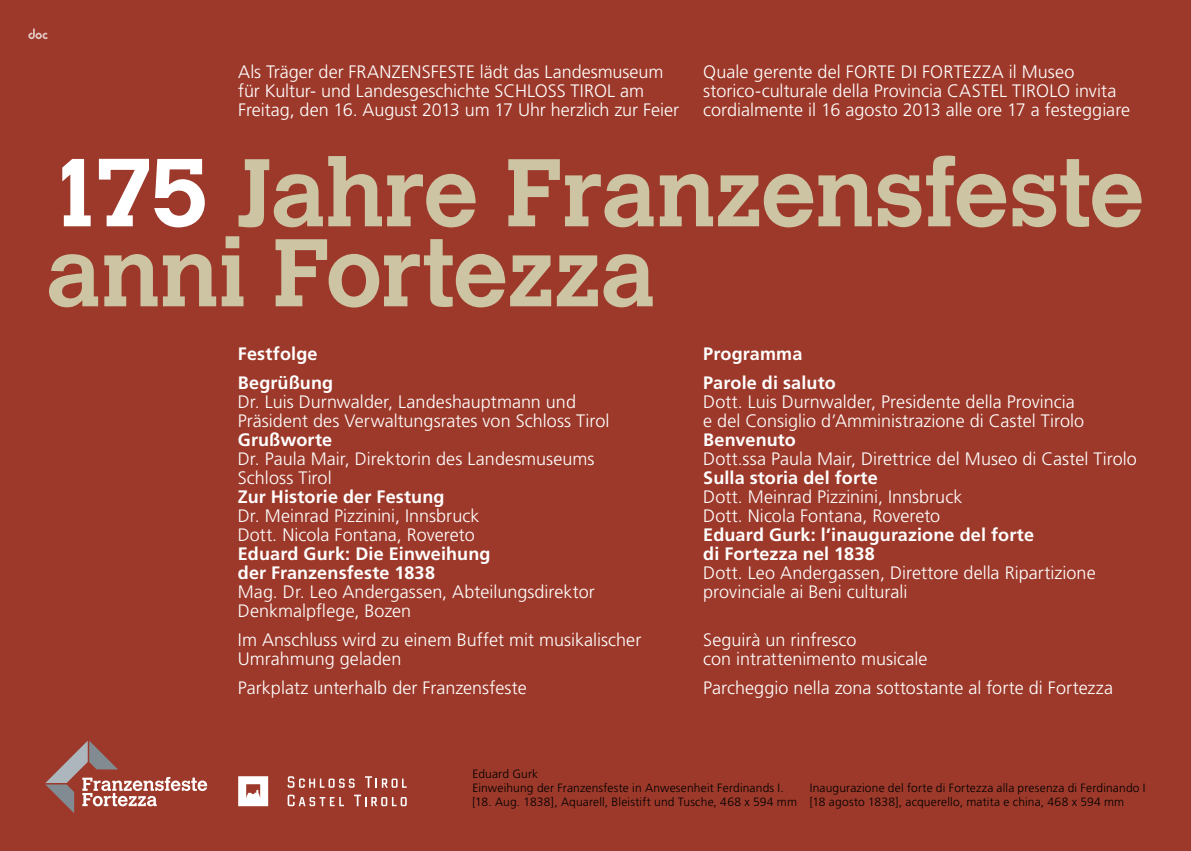
<style>
.page{position:relative;width:1191px;height:851px;background:#fff}
.page>*{position:absolute;margin:0;border:0;box-sizing:border-box;transform-origin:0 0}
.t1{font:700 95px/80px "Calvert MT Std";letter-spacing:-.005em;color:#ccc4a3}
.t2{font:300 18px/19px "Frutiger LT Std";color:#fff}
.t3{font:700 18px/29px "Frutiger LT Std";letter-spacing:.01em;color:#fff}
.t4{font:300 12px/14px "Frutiger LT Std";letter-spacing:.015em;color:#000}
.s1{color:#fff}
</style>
<div class="page">
<div style="left:0;top:0;width:1191px;height:850px;background:#9d392a"></div>
<svg style="left:45px;top:741px;width:162px;height:72px"></svg>
<svg style="left:287px;top:776px;width:67px;height:11px"></svg>
<svg style="left:365px;top:776px;width:42px;height:11px"></svg>
<svg style="left:288px;top:794px;width:56px;height:12px"></svg>
<svg style="left:354px;top:794px;width:53px;height:12px"></svg>
<svg style="left:238px;top:776px;width:30px;height:30px"></svg>
<svg style="left:28px;top:28px;width:20px;height:11px"></svg>
<p class="t2" style="left:238px;top:62px;width:442px">Als Träger der FRANZENSFESTE lädt das Landesmuseum für Kultur- und Landesgeschichte SCHLOSS TIROL am<br>Freitag, den 16. August 2013 um 17 Uhr herzlich zur Feier</p>
<p class="t2" style="left:703px;top:62px;width:428px">Quale gerente del FORTE DI FORTEZZA il Museo storico-culturale della Provincia CASTEL TIROLO invita cordialmente il 16 agosto 2013 alle ore 17 a festeggiare</p>
<h1 class="t1" style="left:45px;top:151px;width:1101px"><span class="s1">175</span> Jahre Franzensfeste anni Fortezza</h1>
<p class="t3" style="left:238px;top:339px;width:97px">Festfolge<br>Begrüßung</p>
<p class="t2" style="left:238px;top:392px;width:373px">Dr. Luis Durnwalder, Landeshauptmann und<br>Präsident des Verwaltungsrates von Schloss Tirol</p>
<p class="t3" style="left:238px;top:425px;width:96px">Grußworte</p>
<p class="t2" style="left:238px;top:449px;width:358px">Dr. Paula Mair, Direktorin des Landesmuseums<br>Schloss Tirol</p>
<p class="t3" style="left:238px;top:482px;width:208px">Zur Historie der Festung</p>
<p class="t2" style="left:238px;top:506px;width:243px">Dr. Meinrad Pizzinini, Innsbruck<br>Dott. Nicola Fontana, Rovereto</p>
<p class="t3" style="left:238px;top:544px;width:254px;line-height:19px">Eduard Gurk: Die Einweihung der Franzensfeste 1838</p>
<p class="t2" style="left:238px;top:582px;width:358px">Mag. Dr. Leo Andergassen, Abteilungsdirektor<br>Denkmalpflege, Bozen</p>
<p class="t2" style="left:238px;top:630px;width:405px">Im Anschluss wird zu einem Buffet mit musikalischer<br>Umrahmung geladen</p>
<p class="t2" style="left:238px;top:678px;width:290px">Parkplatz unterhalb der Franzensfeste</p>
<p class="t3" style="left:703px;top:339px;width:134px">Programma<br>Parole di saluto</p>
<p class="t2" style="left:703px;top:392px;width:382px">Dott. Luis Durnwalder, Presidente della Provincia e del Consiglio d’Amministrazione di Castel Tirolo</p>
<p class="t3" style="left:703px;top:425px;width:94px">Benvenuto</p>
<p class="t2" style="left:703px;top:449px;width:435px">Dott.ssa Paula Mair, Direttrice del Museo di Castel Tirolo</p>
<p class="t3" style="left:703px;top:463px;width:176px">Sulla storia del forte</p>
<p class="t2" style="left:703px;top:487px;width:261px">Dott. Meinrad Pizzinini, Innsbruck<br>Dott. Nicola Fontana, Rovereto</p>
<p class="t3" style="left:703px;top:525px;width:332px;line-height:19px">Eduard Gurk: l’inaugurazione del forte di Fortezza nel 1838</p>
<p class="t2" style="left:703px;top:563px;width:394px">Dott. Leo Andergassen, Direttore della Ripartizione provinciale ai Beni culturali</p>
<p class="t2" style="left:703px;top:630px;width:226px">Seguirà un rinfresco<br>con intrattenimento musicale</p>
<p class="t2" style="left:703px;top:678px;width:411px">Parcheggio nella zona sottostante al forte di Fortezza</p>
<p class="t4" style="left:472px;top:767px;width:326px">Eduard Gurk<br>Einweihung der Franzensfeste in Anwesenheit Ferdinands I. [18. Aug. 1838], Aquarell, Bleistift und Tusche, 468 x 594 mm</p>
<p class="t4" style="left:809px;top:781px;width:337px">Inaugurazione del forte di Fortezza alla presenza di Ferdinando I [18 agosto 1838], acquerello, matita e china, 468 x 594 mm</p>
</div>
